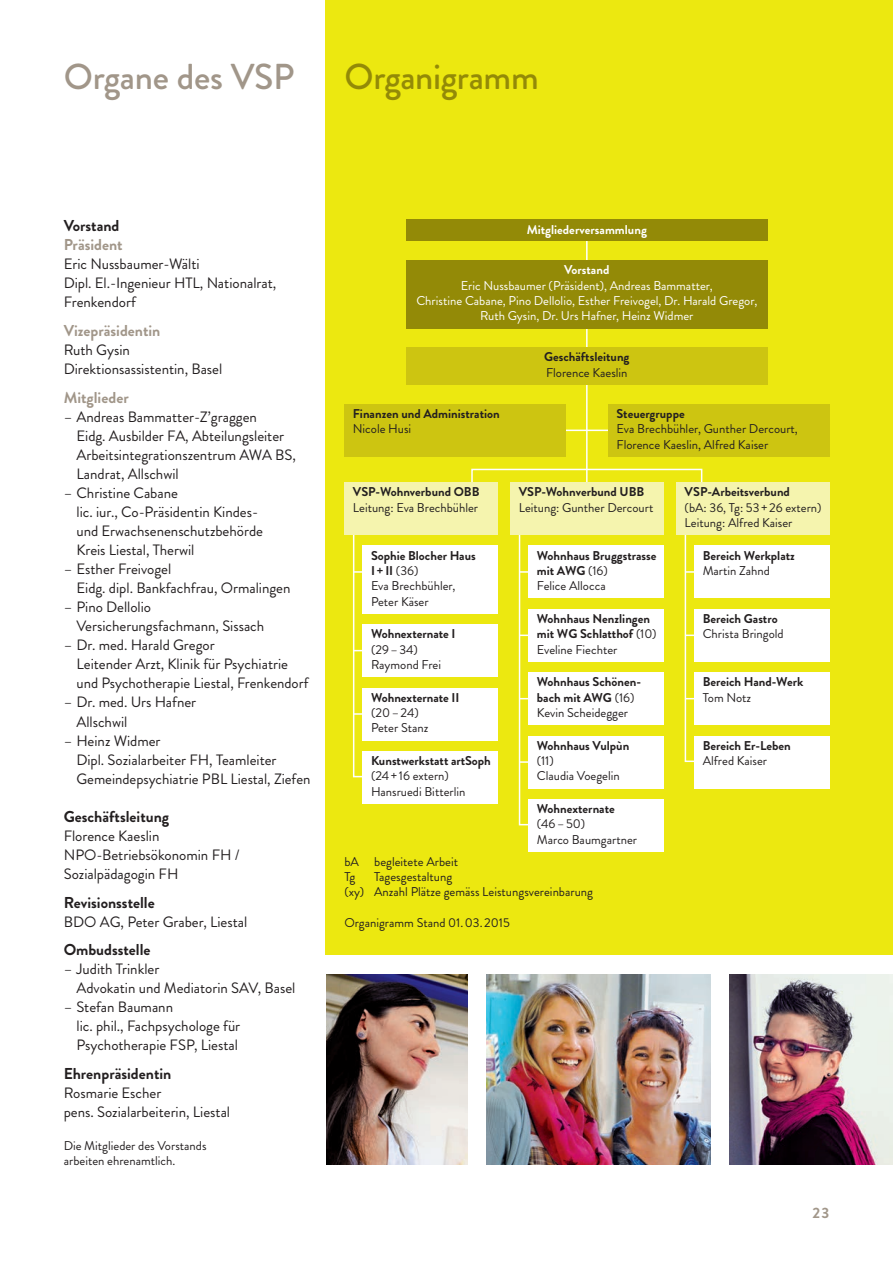
<style>
.page{position:relative;width:893px;height:1263px;background:#fff}
.page>*{position:absolute;margin:0;border:0;box-sizing:border-box;transform-origin:0 0}
.t1{font:500 36px "Brandon Grotesque";letter-spacing:-.01em;color:#a19689}
.t2{font:500 36px "Brandon Grotesque";letter-spacing:-.01em;color:#938a07}
.t3{font:700 15.75px "Brandon Grotesque";color:#231f20}
.t4{font:700 15.75px "Brandon Grotesque";color:#a19689}
.t5{font:15px/19px "Brandon Grotesque";color:#231f20}
.t6{font:700 15px "Brandon Grotesque";color:#a19689}
.t7{font:12.75px/15.3px "Brandon Grotesque";color:#231f20}
.t8{font:700 12.75px/15.3px "Brandon Grotesque";color:#231f20}
.t9{font:12.75px/15.3px "Brandon Grotesque";color:#fff;text-align:center}
.t10{font:700 12.75px "Brandon Grotesque";color:#fff}
.s1{font-weight:700}
.s2{font-weight:400}
</style>
<div class="page">
<div style="left:325px;top:0;width:568px;height:955px;background:#ece810"></div>
<img style="left:729px;top:974px;width:164px;height:191px">
<svg style="left:352px;top:535px;width:18px;height:243px"></svg>
<svg style="left:518px;top:535px;width:18px;height:291px"></svg>
<svg style="left:684px;top:535px;width:10px;height:228px"></svg>
<img style="left:487px;top:974px;width:223px;height:191px">
<hr style="left:586px;top:229px;width:1px;height:297px;background:#fff">
<hr style="left:528px;top:430px;width:124px;height:1px;background:#fff">
<svg style="left:471px;top:468px;width:232px;height:22px"></svg>
<div style="left:406px;top:220px;width:361px;height:21px;background:#938a07"></div>
<div style="left:406px;top:260px;width:361px;height:68px;background:#938a07"></div>
<div style="left:406px;top:347px;width:361px;height:38px;background:#cdc511"></div>
<div style="left:344px;top:404px;width:221px;height:53px;background:#cdc511"></div>
<div style="left:608px;top:404px;width:221px;height:53px;background:#cdc511"></div>
<div style="left:344px;top:482px;width:153px;height:53px;background:#f5f4ae"></div>
<div style="left:510px;top:482px;width:153px;height:53px;background:#f5f4ae"></div>
<div style="left:676px;top:482px;width:153px;height:53px;background:#f5f4ae"></div>
<hr style="left:354px;top:571px;width:52px;height:2px;background:#fff">
<hr style="left:519px;top:571px;width:53px;height:2px;background:#fff">
<hr style="left:685px;top:571px;width:52px;height:2px;background:#fff">
<hr style="left:354px;top:650px;width:52px;height:1px;background:#fff">
<hr style="left:519px;top:634px;width:53px;height:2px;background:#fff">
<hr style="left:685px;top:634px;width:52px;height:2px;background:#fff">
<hr style="left:354px;top:713px;width:52px;height:2px;background:#fff">
<hr style="left:519px;top:698px;width:53px;height:1px;background:#fff">
<hr style="left:685px;top:698px;width:52px;height:1px;background:#fff">
<hr style="left:519px;top:761px;width:53px;height:2px;background:#fff">
<div style="left:362px;top:545px;width:135px;height:69px;background:#fff"></div>
<div style="left:528px;top:545px;width:135px;height:53px;background:#fff"></div>
<div style="left:694px;top:545px;width:135px;height:53px;background:#fff"></div>
<div style="left:362px;top:624px;width:135px;height:53px;background:#fff"></div>
<div style="left:528px;top:609px;width:135px;height:53px;background:#fff"></div>
<div style="left:694px;top:609px;width:135px;height:53px;background:#fff"></div>
<div style="left:362px;top:688px;width:135px;height:52px;background:#fff"></div>
<div style="left:528px;top:672px;width:135px;height:53px;background:#fff"></div>
<div style="left:694px;top:672px;width:135px;height:53px;background:#fff"></div>
<div style="left:362px;top:751px;width:135px;height:53px;background:#fff"></div>
<div style="left:528px;top:736px;width:135px;height:52px;background:#fff"></div>
<div style="left:694px;top:736px;width:135px;height:52px;background:#fff"></div>
<div style="left:528px;top:799px;width:135px;height:53px;background:#fff"></div>
<img style="left:326px;top:974px;width:142px;height:191px">
<h1 class="t1" style="left:64px;top:52px;width:232px">Organe des VSP</h1>
<h1 class="t2" style="left:344px;top:52px;width:196px">Organigramm</h1>
<p class="t3" style="left:64px;top:215px;width:57px">Vorstand</p>
<p class="t4" style="left:64px;top:234px;width:60px">Präsident</p>
<p class="t5" style="left:64px;top:255px;width:214px">Eric Nussbaumer-Wälti<br>Dipl. El.-Ingenieur HTL, Nationalrat,<br>Frenkendorf</p>
<p class="t4" style="left:64px;top:319px;width:98px">Vizepräsidentin</p>
<p class="t5" style="left:64px;top:340px;width:160px">Ruth Gysin<br>Direktionsassistentin, Basel</p>
<p class="t4" style="left:64px;top:386px;width:66px">Mitglieder</p>
<p class="t5" style="left:76px;top:407px;width:221px;text-indent:-13px">– Andreas Bammatter-Z’graggen<br>Eidg. Ausbilder FA, Abteilungsleiter<br>Arbeitsintegrationszentrum AWA BS,<br>Landrat, Allschwil</p>
<p class="t5" style="left:76px;top:483px;width:188px;text-indent:-13px">– Christine Cabane<br>lic. iur., Co-Präsidentin Kindes&shy;und Erwachsenenschutzbehörde<br>Kreis Liestal, Therwil</p>
<p class="t5" style="left:76px;top:560px;width:215px;text-indent:-13px">– Esther Freivogel<br>Eidg. dipl. Bankfachfrau, Ormalingen</p>
<p class="t5" style="left:76px;top:598px;width:189px;text-indent:-13px">– Pino Dellolio<br>Versicherungsfachmann, Sissach</p>
<p class="t5" style="left:76px;top:636px;width:233px;text-indent:-13px">– Dr. med. Harald Gregor<br>Leitender Arzt, Klinik für Psychiatrie und Psychotherapie Liestal, Frenkendorf</p>
<p class="t5" style="left:76px;top:693px;width:121px;text-indent:-13px">– Dr. med. Urs Hafner<br>Allschwil</p>
<p class="t5" style="left:76px;top:731px;width:235px;text-indent:-13px">– Heinz Widmer<br>Dipl. Sozialarbeiter FH, Teamleiter<br>Gemeindepsychiatrie PBL Liestal, Ziefen</p>
<p class="t3" style="left:64px;top:805px;width:107px">Geschäftsleitung</p>
<p class="t5" style="left:64px;top:826px;width:177px">Florence Kaeslin<br>NPO-Betriebsökonomin FH /<br>Sozialpädagogin FH</p>
<p class="t3" style="left:64px;top:891px;width:93px">Revisionsstelle</p>
<p class="t5" style="left:64px;top:912px;width:185px">BDO AG, Peter Graber, Liestal</p>
<p class="t3" style="left:64px;top:939px;width:88px">Ombudsstelle</p>
<p class="t5" style="left:76px;top:960px;width:220px;text-indent:-13px">– Judith Trinkler<br>Advokatin und Mediatorin SAV, Basel</p>
<p class="t5" style="left:76px;top:998px;width:165px;text-indent:-13px">– Stefan Baumann<br>lic. phil., Fachpsychologe für<br>Psychotherapie FSP, Liestal</p>
<p class="t3" style="left:64px;top:1062px;width:109px">Ehrenpräsidentin</p>
<p class="t5" style="left:64px;top:1083px;width:168px">Rosmarie Escher<br>pens. Sozialarbeiterin, Liestal</p>
<p class="t7" style="left:64px;top:1138px;width:144px">Die Mitglieder des Vorstands arbeiten ehrenamtlich.</p>
<p class="t10" style="left:527px;top:221px;width:122px">Mitgliederversammlung</p>
<p class="t10" style="left:564px;top:261px;width:47px">Vorstand</p>
<p class="t9" style="left:416px;top:278px;width:342px">Eric Nussbaumer (Präsident), Andreas Bammatter,<br>Christine Cabane, Pino Dellolio, Esther Freivogel, Dr. Harald Gregor,<br>Ruth Gysin, Dr. Urs Hafner, Heinz Widmer</p>
<p class="t8" style="left:544px;top:350px;width:87px">Geschäftsleitung</p>
<p class="t7" style="left:546px;top:365px;width:83px">Florence Kaeslin</p>
<p class="t8" style="left:353px;top:406px;width:148px">Finanzen und Administration</p>
<p class="t7" style="left:353px;top:421px;width:60px">Nicole Husi</p>
<p class="t8" style="left:616px;top:406px;width:70px">Steuergruppe</p>
<p class="t7" style="left:616px;top:421px;width:183px">Eva Brechbühler, Gunther Dercourt,<br>Florence Kaeslin, Alfred Kaiser</p>
<p class="t8" style="left:353px;top:484px;width:128px">VSP-Wohnverbund OBB</p>
<p class="t7" style="left:353px;top:500px;width:127px">Leitung: Eva Brechbühler</p>
<p class="t8" style="left:519px;top:484px;width:127px">VSP-Wohnverbund UBB</p>
<p class="t7" style="left:519px;top:500px;width:136px">Leitung: Gunther Dercourt</p>
<p class="t8" style="left:685px;top:484px;width:107px">VSP-Arbeitsverbund</p>
<p class="t7" style="left:685px;top:500px;width:138px">(bA: 36, Tg: 53 + 26 extern)<br>Leitung: Alfred Kaiser</p>
<p class="t7" style="left:371px;top:548px;width:106px"><span class="s1">Sophie Blocher Haus<br>I + II</span> (36)<br>Eva Brechbühler,<br>Peter Käser</p>
<p class="t8" style="left:537px;top:548px;width:121px">Wohnhaus Bruggstrasse mit AWG <span class="s2">(16)<br>Felice Allocca</span></p>
<p class="t8" style="left:703px;top:548px;width:94px">Bereich Werkplatz</p>
<p class="t7" style="left:703px;top:563px;width:69px">Martin Zahnd</p>
<p class="t8" style="left:371px;top:626px;width:86px">Wohnexternate I</p>
<p class="t7" style="left:371px;top:642px;width:72px">(29 – 34)<br>Raymond Frei</p>
<p class="t8" style="left:371px;top:690px;width:90px">Wohnexternate II</p>
<p class="t7" style="left:371px;top:705px;width:59px">(20 – 24)<br>Peter Stanz</p>
<p class="t8" style="left:371px;top:753px;width:121px">Kunstwerkstatt artSoph</p>
<p class="t7" style="left:371px;top:768px;width:96px">(24 + 16 extern)<br>Hansruedi Bitterlin</p>
<p class="t8" style="left:537px;top:611px;width:121px">Wohnhaus Nenzlingen mit WG Schlatthof <span class="s2">(10)<br>Eveline Fiechter</span></p>
<p class="t8" style="left:703px;top:611px;width:76px">Bereich Gastro</p>
<p class="t7" style="left:703px;top:626px;width:83px">Christa Bringold</p>
<p class="t8" style="left:537px;top:674px;width:106px">Wohnhaus Schönen&shy;bach mit AWG <span class="s2">(16)<br>Kevin Scheidegger</span></p>
<p class="t8" style="left:703px;top:674px;width:102px">Bereich Hand-Werk</p>
<p class="t7" style="left:703px;top:690px;width:50px">Tom Notz</p>
<p class="t8" style="left:537px;top:738px;width:94px">Wohnhaus Vulpùn</p>
<p class="t7" style="left:537px;top:753px;width:84px">(11)<br>Claudia Voegelin</p>
<p class="t8" style="left:537px;top:801px;width:79px">Wohnexternate</p>
<p class="t7" style="left:537px;top:816px;width:102px">(46 – 50)<br>Marco Baumgartner</p>
<p class="t8" style="left:703px;top:738px;width:90px">Bereich Er-Leben</p>
<p class="t7" style="left:703px;top:753px;width:66px">Alfred Kaiser</p>
<p class="t7" style="left:344px;top:854px;width:115px">bA begleitete Arbeit<br>Tg</p>
<p class="t7" style="left:344px;top:869px;width:250px;text-indent:30px">Tagesgestaltung<br>(xy) Anzahl Plätze gemäss Leistungsvereinbarung</p>
<p class="t7" style="left:344px;top:915px;width:167px">Organigramm Stand 01.03. 2015</p>
<p class="t6" style="left:812px;top:1203px;width:18px">23</p>
</div>
